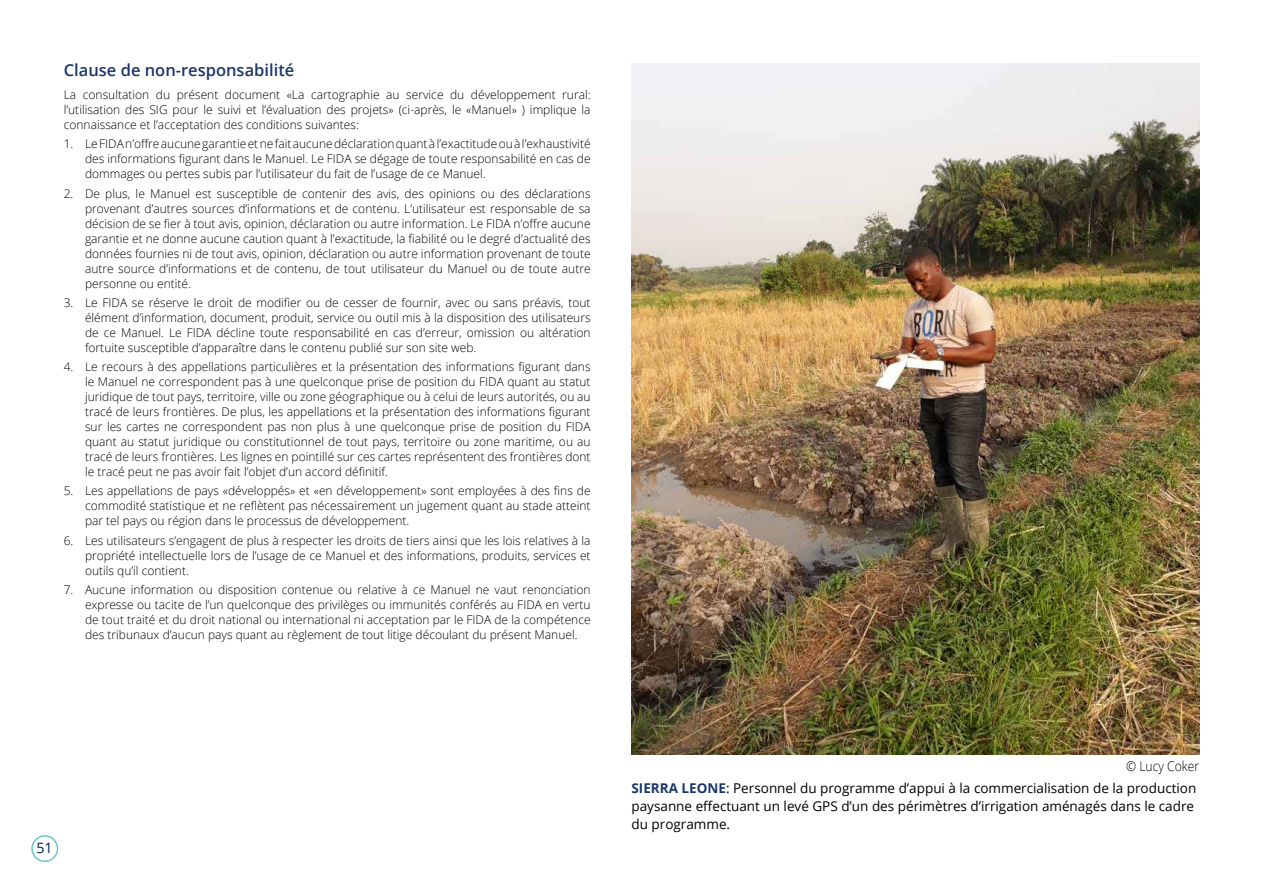
<style>
.page{position:relative;width:1263px;height:893px;background:#fff}
.page>*{position:absolute;margin:0;border:0;box-sizing:border-box;transform-origin:0 0}
.t1{font:600 16.5px "Open Sans";color:#1b3668}
.t2{font:13.5px/18px "Open Sans";color:#000}
.t3{font:300 13.5px "Open Sans";color:#000;scale:.9 1}
.t4{font:13.5px "Open Sans";color:#00205c}
.t5{font:300 12px/15px "Open Sans";color:#000;text-align:justify}
.s1{font-weight:700;color:#1b3668}
</style>
<div class="page">
<div style="left:31px;top:835px;width:27px;height:27px;border:2px solid #6cc8bf;border-radius:50%"></div>
<img style="left:631px;top:64px;width:568px;height:690px">
<h1 class="t1" style="left:64px;top:58px;width:232px">Clause de non-responsabilité</h1>
<p class="t5" style="left:64px;top:87px;width:528px">La consultation du présent document «La cartographie au service du développement rural: l’utilisation des SIG pour le suivi et l’évaluation des projets» (ci-après, le «Manuel» ) implique la connaissance et l’acceptation des conditions suivantes:</p>
<p class="t5" style="left:85px;top:136px;width:507px;text-indent:-21px">1. Le FIDA n’offre aucune garantie et ne fait aucune déclaration quant à l’exactitude ou à l’exhaustivité des informations figurant dans le Manuel. Le FIDA se dégage de toute responsabilité en cas de dommages ou pertes subis par l’utilisateur du fait de l’usage de ce Manuel.</p>
<p class="t5" style="left:85px;top:185px;width:507px;text-indent:-21px">2. De plus, le Manuel est susceptible de contenir des avis, des opinions ou des déclarations provenant d’autres sources d’informations et de contenu. L’utilisateur est responsable de sa décision de se fier à tout avis, opinion, déclaration ou autre information. Le FIDA n’offre aucune garantie et ne donne aucune caution quant à l’exactitude, la fiabilité ou le degré d’actualité des données fournies ni de tout avis, opinion, déclaration ou autre information provenant de toute autre source d’informations et de contenu, de tout utilisateur du Manuel ou de toute autre personne ou entité.</p>
<p class="t5" style="left:85px;top:295px;width:507px;text-indent:-21px">3. Le FIDA se réserve le droit de modifier ou de cesser de fournir, avec ou sans préavis, tout élément d’information, document, produit, service ou outil mis à la disposition des utilisateurs de ce Manuel. Le FIDA décline toute responsabilité en cas d’erreur, omission ou altération fortuite susceptible d’apparaître dans le contenu publié sur son site web.</p>
<p class="t5" style="left:85px;top:359px;width:507px;text-indent:-21px">4. Le recours à des appellations particulières et la présentation des informations figurant dans le Manuel ne correspondent pas à une quelconque prise de position du FIDA quant au statut juridique de tout pays, territoire, ville ou zone géographique ou à celui de leurs autorités, ou au tracé de leurs frontières. De plus, les appellations et la présentation des informations figurant sur les cartes ne correspondent pas non plus à une quelconque prise de position du FIDA quant au statut juridique ou constitutionnel de tout pays, territoire ou zone maritime, ou au tracé de leurs frontières. Les lignes en pointillé sur ces cartes représentent des frontières dont le tracé peut ne pas avoir fait l’objet d’un accord définitif.</p>
<p class="t5" style="left:85px;top:483px;width:507px;text-indent:-21px">5. Les appellations de pays «développés» et «en développement» sont employées à des fins de commodité statistique et ne reflètent pas nécessairement un jugement quant au stade atteint par tel pays ou région dans le processus de développement.</p>
<p class="t5" style="left:85px;top:532px;width:507px;text-indent:-21px">6. Les utilisateurs s’engagent de plus à respecter les droits de tiers ainsi que les lois relatives à la propriété intellectuelle lors de l’usage de ce Manuel et des informations, produits, services et outils qu’il contient.</p>
<p class="t5" style="left:85px;top:582px;width:507px;text-indent:-21px">7. Aucune information ou disposition contenue ou relative à ce Manuel ne vaut renonciation expresse ou tacite de l’un quelconque des privilèges ou immunités conférés au FIDA en vertu de tout traité et du droit national ou international ni acceptation par le FIDA de la compétence des tribunaux d’aucun pays quant au règlement de tout litige découlant du présent Manuel.</p>
<p class="t4" style="left:36px;top:838px;width:17px">51</p>
<p class="t3" style="left:1126px;top:756px;width:83px">© Lucy Coker</p>
<p class="t2" style="left:631px;top:779px;width:566px"><span class="s1">SIERRA LEONE</span>: Personnel du programme d’appui à la commercialisation de la production paysanne effectuant un levé GPS d’un des périmètres d’irrigation aménagés dans le cadre du programme.</p>
</div>
